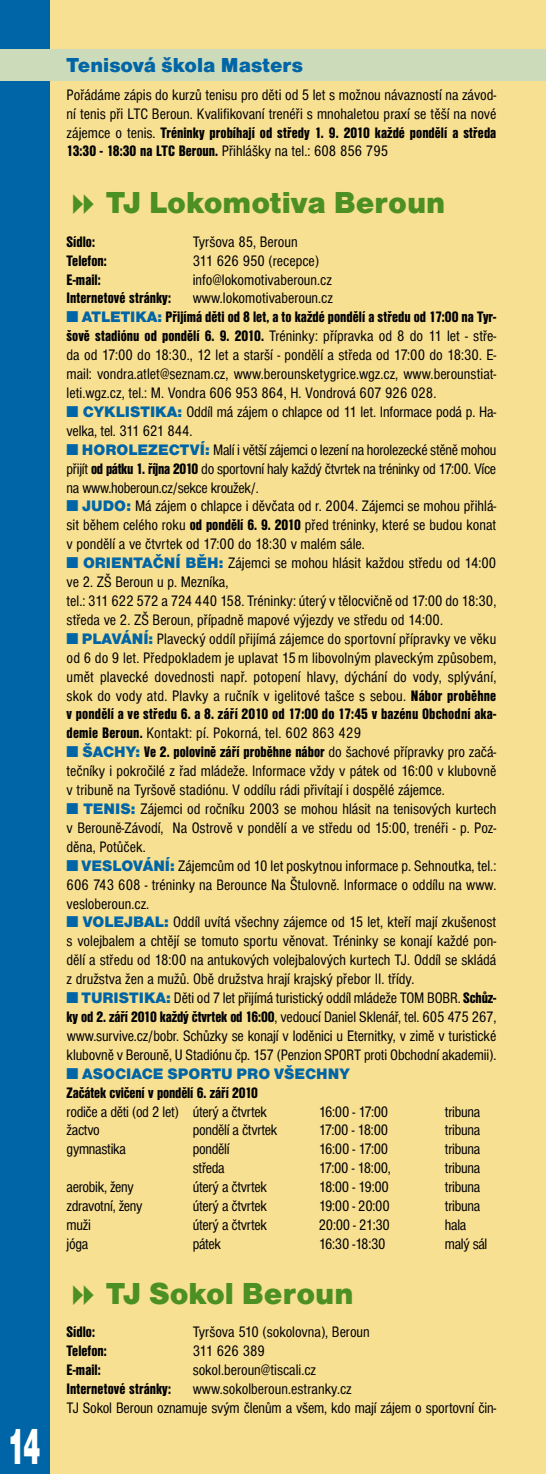
<style>
.page{position:relative;width:546px;height:1474px;background:#fff}
.page>*{position:absolute;margin:0;border:0;box-sizing:border-box;transform-origin:0 0}
.t1{font:52.5px "Nimbus San DCE Blac";color:#fff;scale:.5 1}
.t2{font:31.5px "Nimbus San DCE Blac";color:#4c8f22}
.t3{font:21px "Nimbus San DCE Blac";color:#0065a6}
.t4{font:condensed 15.75px/18.9px "Nimbus San DCE";color:#000;text-align:justify}
.t5{font:15.75px "Nimbus San DCE Blac Cond";color:#000}
.t6{font:condensed 15.75px "Nimbus San DCE";letter-spacing:-.02em;color:#000}
.t7{font:15.75px "Nimbus San DCE Blac";color:#0065a6}
.s1{font-family:"Nimbus San DCE";font-stretch:condensed}
.s2{font-family:"Nimbus San DCE Blac Cond";font-stretch:normal}
.s3{color:#0065a6}
.s4{font-family:"Nimbus San DCE Blac";color:#0065a6}
.s5{font-family:"Nimbus San DCE Blac";font-stretch:normal;color:#0065a6}
</style>
<div class="page">
<div style="left:0;top:0;width:546px;height:1473px;background:#f8e093"></div>
<div style="left:0;top:0;width:50px;height:1473px;background:#0065a6"></div>
<div style="left:0;top:50px;width:546px;height:31px;background:#ccdcba"></div>
<h1 class="t1" style="left:7px;top:1415px;width:69px">14</h1>
<h3 class="t3" style="left:67px;top:53px;width:238px">Tenisová škola Masters</h3>
<p class="t4" style="left:67px;top:85px;width:431px">Pořádáme zápis do kurzů tenisu pro děti od 5 let s možnou návazností na závod&shy;ní tenis při LTC Beroun. Kvalifikovaní trenéři s mnohaletou praxí se těší na nové</p>
<p class="t5" style="left:67px;top:123px;width:431px"><span class="s1">zájemce o tenis.</span> Tréninky probíhají od středy 1. 9. 2010 každé pondělí a středa</p>
<p class="t4" style="left:67px;top:142px;width:323px"><span class="s2">13:30 - 18:30 na LTC Beroun.</span> Přihlášky na tel.: 608 856 795</p>
<h2 class="t2" style="left:106px;top:184px;width:341px">TJ Lokomotiva Beroun</h2>
<p class="t5" style="left:67px;top:232px;width:30px">Sídlo:</p>
<p class="t4" style="left:193px;top:232px;width:107px">Tyršova 85, Beroun</p>
<p class="t5" style="left:67px;top:251px;width:42px">Telefon:</p>
<p class="t4" style="left:193px;top:251px;width:128px">311 626 950 (recepce)</p>
<p class="t5" style="left:67px;top:270px;width:36px">E-mail:</p>
<p class="t4" style="left:193px;top:270px;width:141px">info@lokomotivaberoun.cz</p>
<p class="t5" style="left:67px;top:289px;width:106px">Internetové stránky:</p>
<p class="t4" style="left:193px;top:289px;width:142px">www.lokomotivaberoun.cz</p>
<p class="t5" style="left:67px;top:308px;width:431px"><span class="s3">■</span> <span class="s4">ATLETIKA:</span> Přijímá děti od 8 let, a to každé pondělí a středu od 17:00 na Tyr-</p>
<p class="t4" style="left:67px;top:327px;width:431px"><span class="s2">šově stadiónu od pondělí 6. 9. 2010.</span> Tréninky: přípravka od 8 do 11 let - stře&shy;da od 17:00 do 18:30., 12 let a starší - pondělí a středa od 17:00 do 18:30. E&shy;mail: vondra.atlet@seznam.cz, www.berounsketygrice.wgz.cz, www.berounstiat&shy;leti.wgz.cz, tel.: M. Vondra 606 953 864, H. Vondrová 607 926 028.</p>
<p class="t4" style="left:67px;top:402px;width:431px"><span class="s3">■</span> <span class="s5">CYKLISTIKA:</span> Oddíl má zájem o chlapce od 11 let. Informace podá p. Ha&shy;velka, tel. 311 621 844.</p>
<p class="t7" style="left:67px;top:440px;width:40px">■HORO</p>
<p class="t7" style="left:128px;top:440px;width:20px">LEZE</p>
<p class="t4" style="left:67px;top:440px;width:431px;text-indent:102px"><span class="s5">CTVÍ:</span> Malí i větší zájemci o lezení na horolezecké stěně mohou přijít <span class="s2">od pátku 1. října 2010</span> do sportovní haly každý čtvrtek na tréninky od 17:00. Více na www.hoberoun.cz/sekce kroužek/.</p>
<p class="t7" style="left:67px;top:497px;width:28px">■JUDO</p>
<p class="t4" style="left:67px;top:497px;width:431px;text-indent:60px"><span class="s5">:</span> Má zájem o chlapce i děvčata od r. 2004. Zájemci se mohou přihlá&shy;sit během celého roku <span class="s2">od pondělí 6. 9. 2010</span> před tréninky, které se budou konat v pondělí a ve čtvrtek od 17:00 do 18:30 v malém sále.</p>
<p class="t7" style="left:67px;top:554px;width:28px">■ ORIEN</p>
<p class="t4" style="left:67px;top:554px;width:431px;text-align:left;text-indent:67px"><span class="s5">TAČN Í BĚH:</span> Zájemci se mohou hlásit každou středu od 14:00 ve 2. ZŠ Beroun u p. Mezníka,<br>tel.: 311 622 572 a 724 440 158. Tréninky: úterý v tělocvičně od 17:00 do 18:30, středa ve 2. ZŠ Beroun, případně mapové výjezdy ve středu od 14:00.</p>
<p class="t4" style="left:67px;top:629px;width:431px"><span class="s3">■</span> <span class="s5">PLAVÁNÍ:</span> Plavecký oddíl přijímá zájemce do sportovní přípravky ve věku od 6 do 9 let. Předpokladem je uplavat 15m libovolným plaveckým způsobem, umět plavecké dovednosti např. potopení hlavy, dýchání do vody, splývání, skok do vody atd. Plavky a ručník v igelitové tašce s sebou. <span class="s2">Nábor proběhne</span></p>
<p class="t5" style="left:67px;top:705px;width:431px">v pondělí a ve středu 6. a 8. září 2010 od 17:00 do 17:45 v bazénu Obchodní aka-</p>
<p class="t4" style="left:67px;top:724px;width:296px"><span class="s2">demie Beroun.</span> Kontakt: pí. Pokorná, tel. 602 863 429</p>
<p class="t5" style="left:67px;top:743px;width:431px"><span class="s3">■</span> <span class="s4">ŠACHY:</span> Ve 2. polovině září proběhne nábor <span class="s1">do šachové přípravky pro začá-</span></p>
<p class="t4" style="left:67px;top:762px;width:431px">tečníky i pokročilé z řad mládeže. Informace vždy v pátek od 16:00 v klubovně v tribuně na Tyršově stadiónu. V oddílu rádi přivítají i dospělé zájemce.</p>
<p class="t4" style="left:67px;top:799px;width:431px"><span class="s3">■</span> <span class="s5">TENIS:</span> Zájemci od ročníku 2003 se mohou hlásit na tenisových kurtech v Berouně-Závodí, Na Ostrově v pondělí a ve středu od 15:00, trenéři - p. Poz&shy;děna, Potůček.</p>
<p class="t4" style="left:67px;top:856px;width:431px"><span class="s3">■</span> <span class="s5">VESLOVÁNÍ:</span> Zájemcům od 10 let poskytnou informace p. Sehnoutka, tel.:<br>606 743 608 - tréninky na Berounce Na Štulovně. Informace o oddílu na www. vesloberoun.cz.</p>
<p class="t4" style="left:67px;top:913px;width:431px"><span class="s3">■</span> <span class="s5">VOLEJ BAL:</span> Oddíl uvítá všechny zájemce od 15 let, kteří mají zkušenost s volejbalem a chtějí se tomuto sportu věnovat. Tréninky se konají každé pon&shy;dělí a středu od 18:00 na antukových volejbalových kurtech TJ. Oddíl se skládá z družstva žen a mužů. Obě družstva hrají krajský přebor II. třídy.</p>
<p class="t4" style="left:67px;top:988px;width:431px"><span class="s3">■</span> <span class="s5">TURISTIKA:</span> Děti od 7 let přijímá turistický oddíl mládeže TOM BOBR. <span class="s2">Schůz&shy;ky od 2. září 2010 každý čtvrtek od 16:00</span>, vedoucí Daniel Sklenář, tel. 605 475 267, www.survive.cz/bobr. Schůzky se konají v loděnici u Eternitky, v zimě v turistické klubovně v Berouně, U Stadiónu čp. 157 (Penzion SPORT proti Obchodní akademii).</p>
<p class="t7" style="left:67px;top:1064px;width:284px">■ ASOCIACE SPORTU PRO VŠECHNY</p>
<p class="t5" style="left:67px;top:1083px;width:193px">Začátek cvičení v pondělí 6. září 2010</p>
<p class="t6" style="left:67px;top:1102px;width:202px">rodiče a děti (od 2 let) úterý a čtvrtek</p>
<p class="t4" style="left:319px;top:1102px;width:71px">16:00 - 17:00</p>
<p class="t6" style="left:445px;top:1102px;width:37px">tribuna</p>
<p class="t4" style="left:67px;top:1121px;width:35px">žactvo</p>
<p class="t6" style="left:193px;top:1121px;width:86px">pondělí a čtvrtek</p>
<p class="t4" style="left:319px;top:1121px;width:71px">17:00 - 18:00</p>
<p class="t6" style="left:445px;top:1121px;width:37px">tribuna</p>
<p class="t6" style="left:67px;top:1140px;width:61px">gymnastika</p>
<p class="t6" style="left:193px;top:1140px;width:38px">pondělí</p>
<p class="t4" style="left:319px;top:1140px;width:71px">16:00 - 17:00</p>
<p class="t6" style="left:445px;top:1140px;width:37px">tribuna</p>
<p class="t4" style="left:193px;top:1158px;width:33px">středa</p>
<p class="t4" style="left:319px;top:1158px;width:74px">17:00 - 18:00,</p>
<p class="t6" style="left:445px;top:1159px;width:37px">tribuna</p>
<p class="t6" style="left:67px;top:1178px;width:69px">aerobik, ženy</p>
<p class="t6" style="left:193px;top:1178px;width:76px">úterý a čtvrtek</p>
<p class="t4" style="left:319px;top:1177px;width:72px">18:00 - 19:00</p>
<p class="t6" style="left:445px;top:1178px;width:37px">tribuna</p>
<p class="t6" style="left:67px;top:1197px;width:77px">zdravotní, ženy</p>
<p class="t6" style="left:193px;top:1197px;width:76px">úterý a čtvrtek</p>
<p class="t4" style="left:319px;top:1196px;width:72px">19:00 - 20:00</p>
<p class="t6" style="left:445px;top:1197px;width:37px">tribuna</p>
<p class="t4" style="left:67px;top:1215px;width:26px">muži</p>
<p class="t6" style="left:193px;top:1216px;width:76px">úterý a čtvrtek</p>
<p class="t4" style="left:319px;top:1215px;width:73px">20:00 - 21:30</p>
<p class="t4" style="left:445px;top:1215px;width:23px">hala</p>
<p class="t4" style="left:67px;top:1234px;width:23px">jóga</p>
<p class="t4" style="left:193px;top:1234px;width:30px">pátek</p>
<p class="t4" style="left:319px;top:1234px;width:68px">16:30 -18:30</p>
<p class="t4" style="left:445px;top:1234px;width:44px">malý sál</p>
<h2 class="t2" style="left:106px;top:1274px;width:249px">TJ Sokol Beroun</h2>
<p class="t5" style="left:67px;top:1322px;width:30px">Sídlo:</p>
<p class="t4" style="left:193px;top:1322px;width:179px">Tyršova 510 (sokolovna), Beroun</p>
<p class="t5" style="left:67px;top:1341px;width:42px">Telefon:</p>
<p class="t4" style="left:193px;top:1341px;width:74px">311 626 389</p>
<p class="t5" style="left:67px;top:1360px;width:36px">E-mail:</p>
<p class="t4" style="left:193px;top:1360px;width:125px">sokol.beroun@tiscali.cz</p>
<p class="t5" style="left:67px;top:1379px;width:106px">Internetové stránky:</p>
<p class="t4" style="left:67px;top:1379px;width:431px;text-indent:126px">www.sokolberoun.estranky.cz<br>TJ Sokol Beroun oznamuje svým členům a všem, kdo mají zájem o sportovní čin-</p>
</div>
